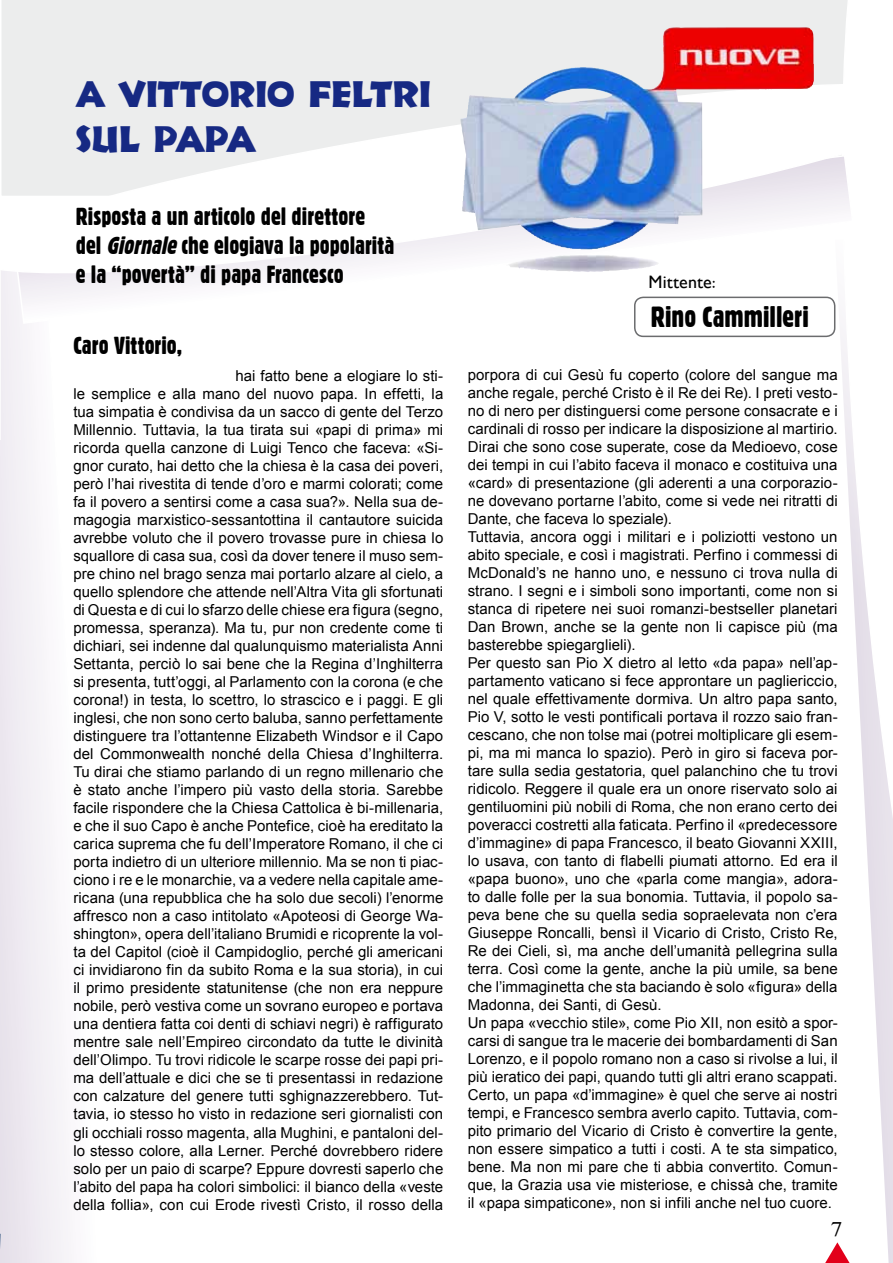
<style>
.page{position:relative;width:893px;height:1263px;background:#fff}
.page>*{position:absolute;margin:0;border:0;box-sizing:border-box;transform-origin:0 0}
.t1{font:37.5px/45px "Informal 011 BT";letter-spacing:-.01em;color:#162983}
.t2{font:28.5px "Gothic 821 Condensed BT";color:#000}
.t3{font:24px/28.8px "Gothic 821 Condensed BT";color:#000}
.t4{font:20.7px "Times New Roman";color:#000;scale:1.16 1}
.t5{font:18px "Gill Sans";letter-spacing:.005em;color:#000}
.t6{font:15px/18px "Arial";letter-spacing:.005em;color:#000;text-align:justify}
.s1{font-style:italic}
.s2{font-family:"Goudy Old Style BT"}
</style>
<div class="page">
<svg style="left:0;top:287px;width:69px;height:976px"></svg>
<svg style="left:0;top:1195px;width:4px;height:68px"></svg>
<div style="left:2px;top:0;width:827px;height:70px;background:#eceded"></div>
<svg style="left:829px;top:0;width:64px;height:1226px"></svg>
<svg style="left:14px;top:287px;width:840px;height:38px"></svg>
<svg style="left:1px;top:70px;width:892px;height:217px"></svg>
<img style="left:460px;top:27px;width:339px;height:174px">
<div style="left:634px;top:297px;width:201px;height:40px;border:2px solid #6b6c6e;border-radius:9px"></div>
<svg style="left:825px;top:1242px;width:24px;height:21px"></svg>
<h1 class="t1" style="left:76px;top:70px;width:356px">A VITTORIO FELTRI<br>SUL PAPA</h1>
<h3 class="t3" style="left:76px;top:202px;width:320px">Risposta a un articolo del direttore del <span class="s1">Giornale</span>che elogiava la popolarità e la “povertà” di papa Francesco</h3>
<p class="t5" style="left:649px;top:271px;width:69px">Mittente<span class="s2">:</span></p>
<h2 class="t2" style="left:651px;top:299px;width:160px">Rino Cammilleri</h2>
<h3 class="t3" style="left:73px;top:331px;width:110px">Caro Vittorio,</h3>
<p class="t6" style="left:73px;top:367px;width:372px;text-indent:162px">hai fatto bene a elogiare lo sti&shy;le semplice e alla mano del nuovo papa. In effetti, la tua simpatia è condivisa da un sacco di gente del Terzo Millennio. Tuttavia, la tua tirata sui «papi di prima» mi ricorda quella canzone di Luigi Tenco che faceva: «Si&shy;gnor curato, hai detto che la chiesa è la casa dei poveri, però l’hai rivestita di tende d’oro e marmi colorati; come fa il povero a sentirsi come a casa sua?». Nella sua de&shy;magogia marxistico-sessantottina il cantautore suicida avrebbe voluto che il povero trovasse pure in chiesa lo squallore di casa sua, così da dover tenere il muso sem&shy;pre chino nel brago senza mai portarlo alzare al cielo, a quello splendore che attende nell’Altra Vita gli sfortunati di Questa e di cui lo sfarzo delle chiese era figura (segno, promessa, speranza). Ma tu, pur non credente come ti dichiari, sei indenne dal qualunquismo materialista Anni Settanta, perciò lo sai bene che la Regina d’Inghilterra si presenta, tutt’oggi, al Parlamento con la corona (e che corona!) in testa, lo scettro, lo strascico e i paggi. E gli inglesi, che non sono certo baluba, sanno perfettamente distinguere tra l’ottantenne Elizabeth Windsor e il Capo del Commonwealth nonché della Chiesa d’Inghilterra.<br>Tu dirai che stiamo parlando di un regno millenario che è stato anche l’impero più vasto della storia. Sarebbe facile rispondere che la Chiesa Cattolica è bi-millenaria, e che il suo Capo è anche Pontefice, cioè ha ereditato la carica suprema che fu dell’Imperatore Romano, il che ci porta indietro di un ulteriore millennio. Ma se non ti piac&shy;ciono i re e le monarchie, va a vedere nella capitale ame&shy;ricana (una repubblica che ha solo due secoli) l’enorme affresco non a caso intitolato «Apoteosi di George Wa&shy;shington», opera dell’italiano Brumidi e ricoprente la vol&shy;ta del Capitol (cioè il Campidoglio, perché gli americani ci invidiarono fin da subito Roma e la sua storia), in cui il primo presidente statunitense (che non era neppure nobile, però vestiva come un sovrano europeo e portava una dentiera fatta coi denti di schiavi negri) è raffigurato mentre sale nell’Empireo circondato da tutte le divinità dell’Olimpo. Tu trovi ridicole le scarpe rosse dei papi pri&shy;ma dell’attuale e dici che se ti presentassi in redazione con calzature del genere tutti sghignazzerebbero. Tut&shy;tavia, io stesso ho visto in redazione seri giornalisti con gli occhiali rosso magenta, alla Mughini, e pantaloni del&shy;lo stesso colore, alla Lerner. Perché dovrebbero ridere solo per un paio di scarpe? Eppure dovresti saperlo che l’abito del papa ha colori simbolici: il bianco della «veste della follia», con cui Erode rivestì Cristo, il rosso della</p>
<p class="t6" style="left:468px;top:366px;width:371px;text-align:left">porpora di cui Gesù fu coperto (colore del sangue ma anche regale, perché Cristo è il Re dei Re). I preti vesto&shy;no di nero per distinguersi come persone consacrate e i cardinali di rosso per indicare la disposizione al martirio.<br>Dirai che sono cose superate, cose da Medioevo, cose dei tempi in cui l’abito faceva il monaco e costituiva una «card» di presentazione (gli aderenti a una corporazio&shy;ne dovevano portarne l’abito, come si vede nei ritratti di Dante, che faceva lo speziale).<br>Tuttavia, ancora oggi i militari e i poliziotti vestono un abito speciale, e così i magistrati. Perfino i commessi di McDonald’s ne hanno uno, e nessuno ci trova nulla di strano. I segni e i simboli sono importanti, come non si stanca di ripetere nei suoi romanzi-bestseller planetari Dan Brown, anche se la gente non li capisce più (ma basterebbe spiegarglieli).<br>Per questo san Pio X dietro al letto «da papa» nell’ap&shy;partamento vaticano si fece approntare un pagliericcio, nel quale effettivamente dormiva. Un altro papa santo, Pio V, sotto le vesti pontificali portava il rozzo saio fran&shy;cescano, che non tolse mai (potrei moltiplicare gli esem&shy;pi, ma mi manca lo spazio). Però in giro si faceva por&shy;tare sulla sedia gestatoria, quel palanchino che tu trovi ridicolo. Reggere il quale era un onore riservato solo ai gentiluomini più nobili di Roma, che non erano certo dei poveracci costretti alla faticata. Perfino il «predecessore d’immagine» di papa Francesco, il beato Giovanni XXIII, lo usava, con tanto di flabelli piumati attorno. Ed era il «papa buono», uno che «parla come mangia», adora&shy;to dalle folle per la sua bonomia. Tuttavia, il popolo sa&shy;peva bene che su quella sedia sopraelevata non c’era Giuseppe Roncalli, bensì il Vicario di Cristo, Cristo Re, Re dei Cieli, sì, ma anche dell’umanità pellegrina sulla terra. Così come la gente, anche la più umile, sa bene che l’immaginetta che sta baciando è solo «figura» della Madonna, dei Santi, di Gesù.<br>Un papa «vecchio stile», come Pio XII, non esitò a spor&shy;carsi di sangue tra le macerie dei bombardamenti di San Lorenzo, e il popolo romano non a caso si rivolse a lui, il più ieratico dei papi, quando tutti gli altri erano scappati.<br>Certo, un papa «d’immagine» è quel che serve ai nostri tempi, e Francesco sembra averlo capito. Tuttavia, com&shy;pito primario del Vicario di Cristo è convertire la gente, non essere simpatico a tutti i costi. A te sta simpatico, bene. Ma non mi pare che ti abbia convertito. Comun&shy;que, la Grazia usa vie misteriose, e chissà che, tramite il «papa simpaticone», non si infili anche nel tuo cuore.</p>
<h3 class="t4" style="left:831px;top:1215px;width:12px">7</h3>
</div>
